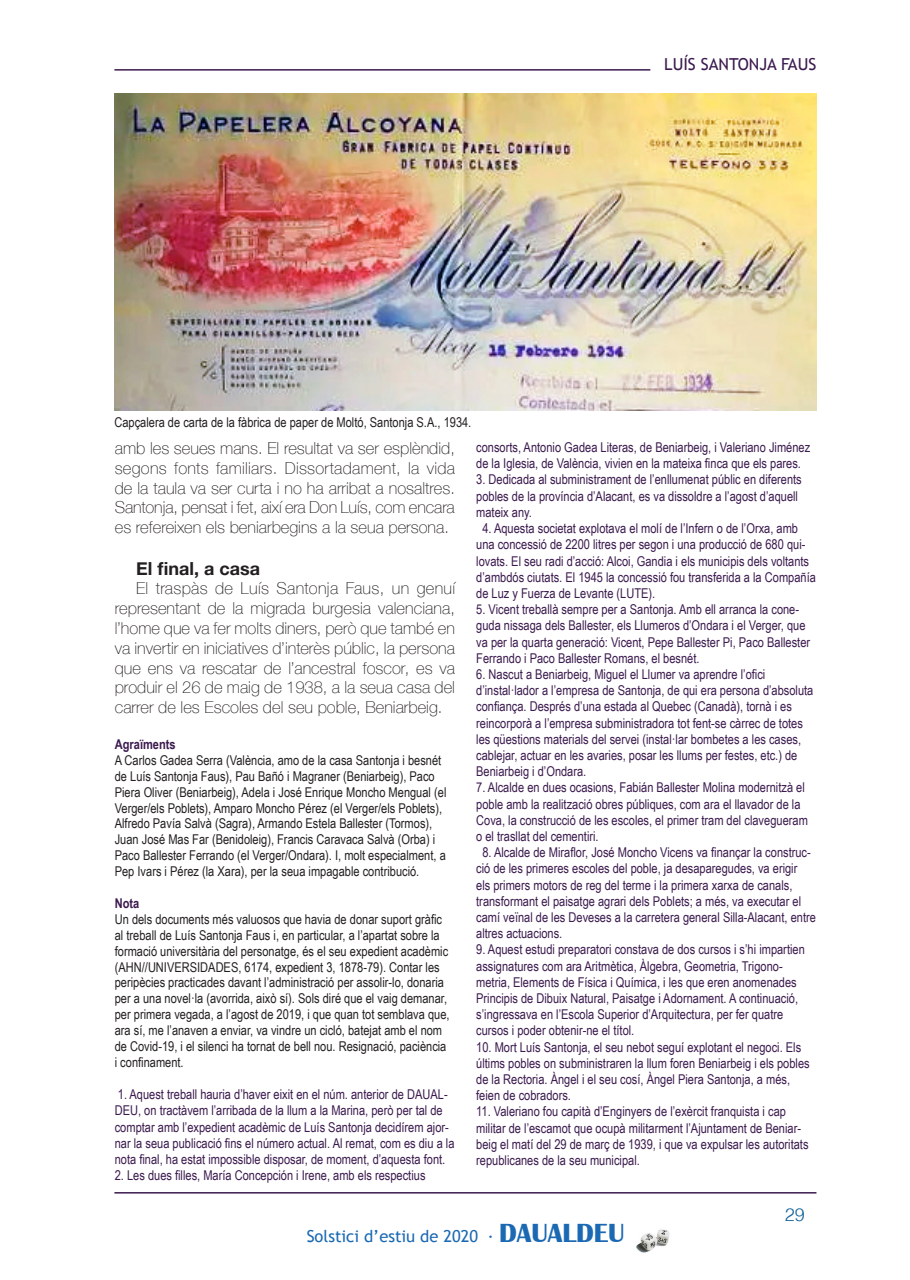
<style>
.page{position:relative;width:910px;height:1280px;background:#fff}
.page>*{position:absolute;margin:0;border:0;box-sizing:border-box;transform-origin:0 0}
.t1{font:700 18px "Helvetica Neue";color:#231f20}
.t2{font:300 18px "Helvetica";color:#0e6094}
.t3{font:100 16.5px/19.8px "Helvetica Neue";color:#231f20;text-align:justify}
.t4{font:16.5px "Trebuchet MS";color:#1a69b2}
.t5{font:16.5px "Trebuchet MS";color:#3b1a4e}
.t6{font:13.5px/16.2px "Arial Narrow";color:#3b1a4e}
.t7{font:13.5px/15.9px "Arial Narrow";color:#231f20}
.t8{font:700 13.5px "Arial Narrow";color:#3b1a4e}
.s1{font-family:"Britannic";font-weight:700;font-size:27px}
</style>
<div class="page">
<img style="left:636px;top:1229px;width:34px;height:24px">
<img style="left:114px;top:94px;width:702px;height:316px">
<hr style="left:114px;top:69px;width:536px;height:2px;background:#3b1a4e">
<hr style="left:114px;top:1192px;width:702px;height:1px;background:#3b1a4e">
<p class="t7" style="left:114px;top:413px;width:358px">Capçalera de carta de la fàbrica de paper de Moltó, Santonja S.A., 1934.</p>
<p class="t5" style="left:664px;top:55px;width:154px">LUÍS SANTONJA FAUS</p>
<p class="t3" style="left:115px;top:437px;width:342px">amb les seues mans. El resultat va ser esplèndid, segons fonts familiars. Dissortadament, la vida de la taula va ser curta i no ha arribat a nosaltres.<br>Santonja, pensat i fet, així era Don Luís, com encara es refereixen els beniarbegins a la seua persona.</p>
<h1 class="t1" style="left:136px;top:554px;width:125px">El final, a casa</h1>
<p class="t3" style="left:115px;top:578px;width:342px;text-indent:21px">El traspàs de Luís Santonja Faus, un genuí representant de la migrada burgesia valenciana, l’home que va fer molts diners, però que també en va invertir en iniciatives d’interès públic, la persona que ens va rescatar de l’ancestral foscor, es va produir el 26 de maig de 1938, a la seua casa del carrer de les Escoles del seu poble, Beniarbeig.</p>
<p class="t8" style="left:115px;top:734px;width:62px">Agraïments</p>
<p class="t7" style="left:115px;top:752px;width:333px">A Carlos Gadea Serra (València, amo de la casa Santonja i besnét de Luís Santonja Faus), Pau Bañó i Magraner (Beniarbeig), Paco Piera Oliver (Beniarbeig), Adela i José Enrique Moncho Mengual (el Verger/els Poblets), Amparo Moncho Pérez (el Verger/els Poblets), Alfredo Pavía Salvà (Sagra), Armando Estela Ballester (Tormos), Juan José Mas Far (Benidoleig), Francis Caravaca Salvà (Orba) i Paco Ballester Ferrando (el Verger/Ondara). I, molt especialment, a Pep Ivars i Pérez (la Xara), per la seua impagable contribució.</p>
<p class="t8" style="left:115px;top:893px;width:26px">Nota</p>
<p class="t7" style="left:115px;top:911px;width:336px">Un dels documents més valuosos que havia de donar suport gràfic al treball de Luís Santonja Faus i, en particular, a l’apartat sobre la formació universitària del personatge, és el seu expedient acadèmic (AHN//UNIVERSIDADES, 6174, expedient 3, 1878-79). Contar les peripècies practicades davant l’administració per assolir-lo, donaria per a una novel·la (avorrida, això sí). Sols diré que el vaig demanar, per primera vegada, a l’agost de 2019, i que quan tot semblava que, ara sí, me l’anaven a enviar, va vindre un cicló, batejat amb el nom de Covid-19, i el silenci ha tornat de bell nou. Resignació, paciència i confinament.</p>
<p class="t6" style="left:115px;top:1086px;width:341px">1. Aquest treball hauria d’haver eixit en el núm. anterior de DAUAL-DEU, on tractàvem l’arribada de la llum a la Marina, però per tal de comptar amb l’expedient acadèmic de Luís Santonja decidírem ajor&shy;nar la seua publicació fins el número actual. Al remat, com es diu a la nota final, ha estat impossible disposar, de moment, d’aquesta font.</p>
<p class="t6" style="left:115px;top:1167px;width:312px">2. Les dues filles, María Concepción i Irene, amb els respectius</p>
<p class="t6" style="left:476px;top:439px;width:335px">consorts, Antonio Gadea Literas, de Beniarbeig, i Valeriano Jiménez de la Iglesia, de València, vivien en la mateixa finca que els pares.</p>
<p class="t6" style="left:476px;top:471px;width:327px">3. Dedicada al subministrament de l’enllumenat públic en diferents pobles de la província d’Alacant, es va dissoldre a l’agost d’aquell mateix any.</p>
<p class="t6" style="left:476px;top:520px;width:341px;text-indent:6px">4. Aquesta societat explotava el molí de l’Infern o de l’Orxa, amb una concessió de 2200 litres per segon i una producció de 680 qui&shy;lovats. El seu radi d’acció: Alcoi, Gandia i els municipis dels voltants d’ambdós ciutats. El 1945 la concessió fou transferida a la Compañía de Luz y Fuerza de Levante (LUTE).</p>
<p class="t6" style="left:476px;top:601px;width:335px">5. Vicent treballà sempre per a Santonja. Amb ell arranca la cone&shy;guda nissaga dels Ballester, els Llumeros d’Ondara i el Verger, que va per la quarta generació: Vicent, Pepe Ballester Pi, Paco Ballester Ferrando i Paco Ballester Romans, el besnét.</p>
<p class="t6" style="left:476px;top:665px;width:339px">6. Nascut a Beniarbeig, Miguel el Llumer va aprendre l’ofici d’instal·lador a l’empresa de Santonja, de qui era persona d’absoluta confiança. Després d’una estada al Quebec (Canadà), tornà i es reincorporà a l’empresa subministradora tot fent-se càrrec de totes les qüestions materials del servei (instal·lar bombetes a les cases, cablejar, actuar en les avaries, posar les llums per festes, etc.) de Beniarbeig i d’Ondara.</p>
<p class="t6" style="left:476px;top:779px;width:333px">7. Alcalde en dues ocasions, Fabián Ballester Molina modernitzà el poble amb la realització obres públiques, com ara el llavador de la Cova, la construcció de les escoles, el primer tram del clavegueram o el trasllat del cementiri.</p>
<p class="t6" style="left:476px;top:844px;width:341px;text-indent:6px">8. Alcalde de Miraflor, José Moncho Vicens va finançar la construc&shy;ció de les primeres escoles del poble, ja desaparegudes, va erigir<br>els primers motors de reg del terme i la primera xarxa de canals, transformant el paisatge agrari dels Poblets; a més, va executar el camí veïnal de les Deveses a la carretera general Silla-Alacant, entre altres actuacions.</p>
<p class="t6" style="left:476px;top:941px;width:330px">9. Aquest estudi preparatori constava de dos cursos i s’hi impartien assignatures com ara Aritmètica, Àlgebra, Geometria, Trigono&shy;metria, Elements de Física i Química, i les que eren anomenades Principis de Dibuix Natural, Paisatge i Adornament. A continuació, s’ingressava en l’Escola Superior d’Arquitectura, per fer quatre cursos i poder obtenir-ne el títol.</p>
<p class="t6" style="left:476px;top:1038px;width:335px">10. Mort Luís Santonja, el seu nebot seguí explotant el negoci. Els últims pobles on subministraren la llum foren Beniarbeig i els pobles de la Rectoria. Àngel i el seu cosí, Àngel Piera Santonja, a més, feien de cobradors.</p>
<p class="t6" style="left:476px;top:1103px;width:334px">11. Valeriano fou capità d’Enginyers de l’exèrcit franquista i cap militar de l’escamot que ocupà militarment l’Ajuntament de Beniar&shy;beig el matí del 29 de març de 1939, i que va expulsar les autoritats republicanes de la seu municipal.</p>
<h1 class="t2" style="left:785px;top:1199px;width:22px">29</h1>
<p class="t4" style="left:307px;top:1226px;width:319px">Solstici d’estiu de 2020 · <span class="s1">DAUALDEU</span></p>
</div>
